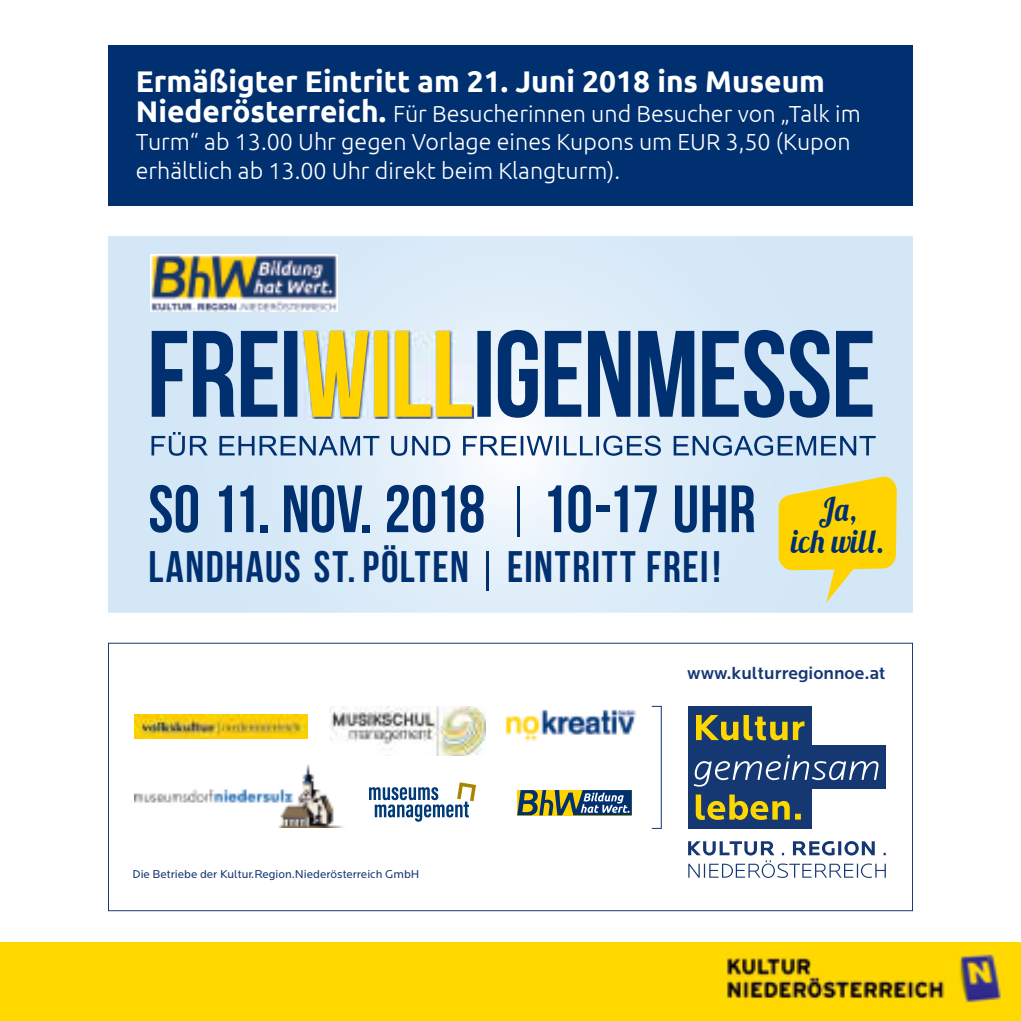
<style>
.page{position:relative;width:1021px;height:1021px;background:#fff}
.page>*{position:absolute;margin:0;border:0;box-sizing:border-box;transform-origin:0 0}
.t1{font:66.6px "Bebas Neue";letter-spacing:-.005em;color:#003070}
.t2{font:44.1px "Bebas Neue";letter-spacing:.035em;color:#003070}
.t3{font:32.4px/32.4px "Lobster 1.3";letter-spacing:.02em;color:#003070;text-align:center;scale:.9 1}
.t4{font:700 30px "Ubuntu";color:#fff}
.t5{font:300 23.1px/28.8px "Ubuntu";color:#fff}
.t6{font:500 18.3px "Locator";color:#153873}
.t7{font:11.7px "Locator";color:#153873}
.s1{font-weight:700;font-size:30px}
</style>
<div class="page">
<div style="left:0;top:942px;width:149px;height:78px;background:#ffd800"></div>
<div style="left:149px;top:942px;width:288px;height:78px;background:#ffd800"></div>
<img style="left:437px;top:942px;width:572px;height:78px">
<img style="left:1009px;top:942px;width:11px;height:78px">
<div style="left:688px;top:706px;width:123px;height:43px;background:#153873"></div>
<svg style="left:696px;top:715px;width:108px;height:25px"></svg>
<div style="left:688px;top:785px;width:123px;height:44px;background:#153873"></div>
<svg style="left:695px;top:794px;width:105px;height:26px"></svg>
<div style="left:688px;top:745px;width:197px;height:44px;background:#153873"></div>
<svg style="left:693px;top:754px;width:185px;height:32px"></svg>
<svg style="left:688px;top:841px;width:197px;height:37px"></svg>
<img style="left:505px;top:709px;width:132px;height:33px">
<img style="left:134px;top:714px;width:174px;height:24px">
<img style="left:329px;top:707px;width:156px;height:48px">
<svg style="left:369px;top:782px;width:107px;height:39px"></svg>
<svg style="left:517px;top:790px;width:114px;height:25px;background:#667660"></svg>
<img style="left:134px;top:764px;width:210px;height:63px">
<svg style="left:108px;top:236px;width:804px;height:376px;background:#dbebf8"></svg>
<svg style="left:778px;top:475px;width:118px;height:127px;background:#f0d952"></svg>
<svg style="left:151px;top:432px;width:724px;height:24px;background:#a8bed6"></svg>
<svg style="left:152px;top:330px;width:720px;height:88px;background:#6082ab"></svg>
<img style="left:303px;top:330px;width:170px;height:88px">
<svg style="left:303px;top:331px;width:169px;height:86px;background:#e8d871"></svg>
<hr style="left:517px;top:486px;width:3px;height:50px;background:#003070">
<hr style="left:486px;top:551px;width:2px;height:39px;background:#003070">
<img style="left:151px;top:254px;width:186px;height:57px">
<div style="left:108px;top:45px;width:804px;height:161px;background:#003070"></div>
<p class="t4" style="left:136px;top:63px;width:690px">Ermäßigter Eintritt am 21. Juni 2018 ins Museum</p>
<p class="t5" style="left:136px;top:98px;width:726px"><span class="s1">Niederösterreich.</span> Für Besucherinnen und Besucher von „Talk im<br>Turm“ ab 13.00 Uhr gegen Vorlage eines Kupons um EUR 3,50 (Kupon erhältlich ab 13.00 Uhr direkt beim Klangturm).</p>
<h1 class="t1" style="left:148px;top:472px;width:609px">SO 11. NOV. 2018 10-17 UHR</h1>
<h2 class="t2" style="left:148px;top:543px;width:574px">LANDHAUS ST. PÖLTEN EINTRITT FREI!</h2>
<h3 class="t3" style="left:791px;top:492px;width:105px">Ja,<br>ich will.</h3>
<p class="t7" style="left:132px;top:867px;width:288px">Die Betriebe der Kultur.Region.Niederösterreich GmbH</p>
<p class="t6" style="left:687px;top:662px;width:199px">www.kulturregionnoe.at</p>
</div>
